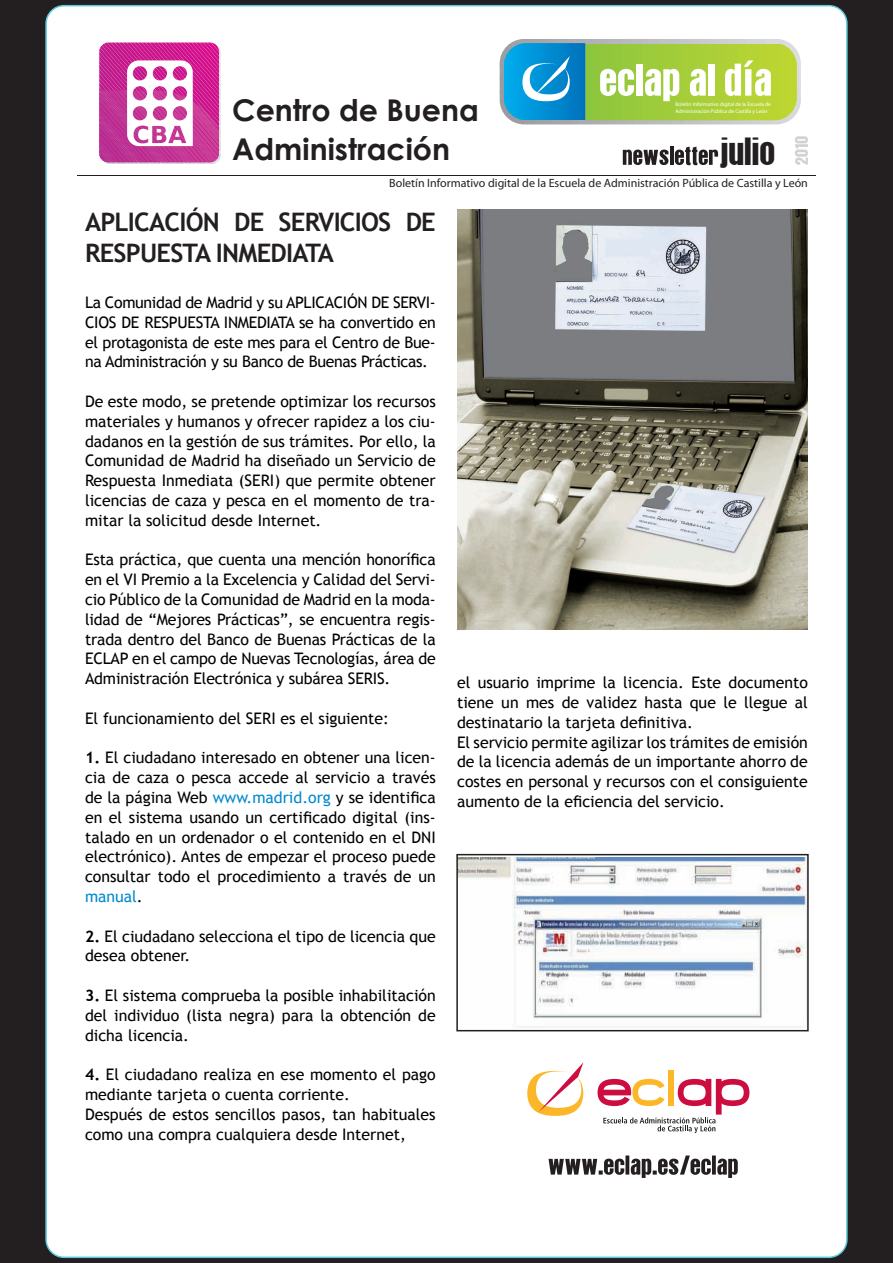
<style>
.page{position:relative;width:893px;height:1263px;background:#231f20}
.page>*{position:absolute;margin:0;border:0;box-sizing:border-box;transform-origin:0 0}
.t1{font:34.5px "Arroyo";color:#231f20}
.t2{font:700 30px/39px "Century Gothic";color:#231f20}
.t3{font:700 25.5px/30.6px "Trebuchet MS";letter-spacing:-.03em;color:#231f20}
.t4{font:15.9px/19.8px "Trebuchet MS";color:#000;text-align:justify}
.t5{font:12px "Myriad Pro";color:#231f20}
.t6{font:5.4px/7.5px "Myriad Pro";color:#fff}
.s1{font-weight:700}
.s2{color:#0089cf}
</style>
<div class="page">
<div style="left:46px;top:6px;width:801px;height:1251px;background:#fff;border-radius:18px"></div>
<hr style="left:77px;top:175px;width:738px;height:1px;background:#231f20">
<svg style="left:500px;top:39px;width:301px;height:85px;background:#94c689"></svg>
<svg style="left:99px;top:43px;width:122px;height:121px"></svg>
<svg style="left:623px;top:150px;width:45px;height:15px"></svg>
<hr style="left:670px;top:147px;width:3px;height:18px;background:#231f20">
<svg style="left:675px;top:147px;width:43px;height:18px"></svg>
<svg style="left:795px;top:136px;width:13px;height:29px"></svg>
<svg style="left:549px;top:1155px;width:189px;height:23px"></svg>
<div style="left:668px;top:1070px;width:6px;height:36px;background:#fcb729"></div>
<svg style="left:598px;top:1079px;width:151px;height:54px"></svg>
<svg style="left:527px;top:1063px;width:56px;height:53px"></svg>
<img style="left:459px;top:858px;width:347px;height:170px">
<div style="left:456px;top:854px;width:353px;height:177px;border:2px solid #231f20"></div>
<img style="left:457px;top:210px;width:351px;height:419px">
<h2 class="t2" style="left:232px;top:90px;width:248px">Centro de Buena<br>Administración</h2>
<p class="t6" style="left:676px;top:100px;width:97px">Boletín Informativo digital de la Escuela de<br>Administración Pública de Castilla y León</p>
<h1 class="t1" style="left:720px;top:127px;width:57px">julio</h1>
<p class="t5" style="left:389px;top:176px;width:420px">Boletín Informativo digital de la Escuela de Administración Pública de Castilla y León</p>
<h3 class="t3" style="left:85px;top:207px;width:352px">APLICACIÓN DE SERVICIOS DE<br>RESPUESTA INMEDIATA</h3>
<p class="t4" style="left:85px;top:293px;width:352px">La Comunidad de Madrid y su APLICACIÓN DE SERVI-CIOS DE RESPUESTA INMEDIATA se ha convertido en el protagonista de este mes para el Centro de Bue&shy;na Administración y su Banco de Buenas Prácticas.</p>
<p class="t4" style="left:85px;top:392px;width:352px">De este modo, se pretende optimizar los recursos materiales y humanos y ofrecer rapidez a los ciu&shy;dadanos en la gestión de sus trámites. Por ello, la Comunidad de Madrid ha diseñado un Servicio de Respuesta Inmediata (SERI) que permite obtener licencias de caza y pesca en el momento de tra&shy;mitar la solicitud desde Internet.</p>
<p class="t4" style="left:85px;top:550px;width:352px">Esta práctica, que cuenta una mención honorífica en el VI Premio a la Excelencia y Calidad del Servi&shy;cio Público de la Comunidad de Madrid en la moda&shy;lidad de “Mejores Prácticas”, se encuentra regis&shy;trada dentro del Banco de Buenas Prácticas de la ECLAP en el campo de Nuevas Tecnologías, área de Administración Electrónica y subárea SERIS.</p>
<p class="t4" style="left:85px;top:708px;width:305px">El funcionamiento del SERI es el siguiente:</p>
<p class="t4" style="left:85px;top:748px;width:352px"><span class="s1">1.</span> El ciudadano interesado en obtener una licen&shy;cia de caza o pesca accede al servicio a través de la página Web <span class="s2">www.madrid.org</span> y se identifica en el sistema usando un certificado digital (ins&shy;talado en un ordenador o el contenido en el DNI electrónico). Antes de empezar el proceso puede consultar todo el procedimiento a través de un <span class="s2">manual</span>.</p>
<p class="t4" style="left:85px;top:926px;width:352px"><span class="s1">2.</span> El ciudadano selecciona el tipo de licencia que desea obtener.</p>
<p class="t4" style="left:85px;top:986px;width:352px"><span class="s1">3.</span> El sistema comprueba la posible inhabilitación del individuo (lista negra) para la obtención de dicha licencia.</p>
<p class="t4" style="left:85px;top:1065px;width:352px;text-align:left"><span class="s1">4.</span> El ciudadano realiza en ese momento el pago mediante tarjeta o cuenta corriente.<br>Después de estos sencillos pasos, tan habituales como una compra cualquiera desde Internet,</p>
<p class="t4" style="left:457px;top:673px;width:352px;text-align:left">el usuario imprime la licencia. Este documento tiene un mes de validez hasta que le llegue al destinatario la tarjeta definitiva.<br>El servicio permite agilizar los trámites de emisión de la licencia además de un importante ahorro de costes en personal y recursos con el consiguiente aumento de la eficiencia del servicio.</p>
</div>
